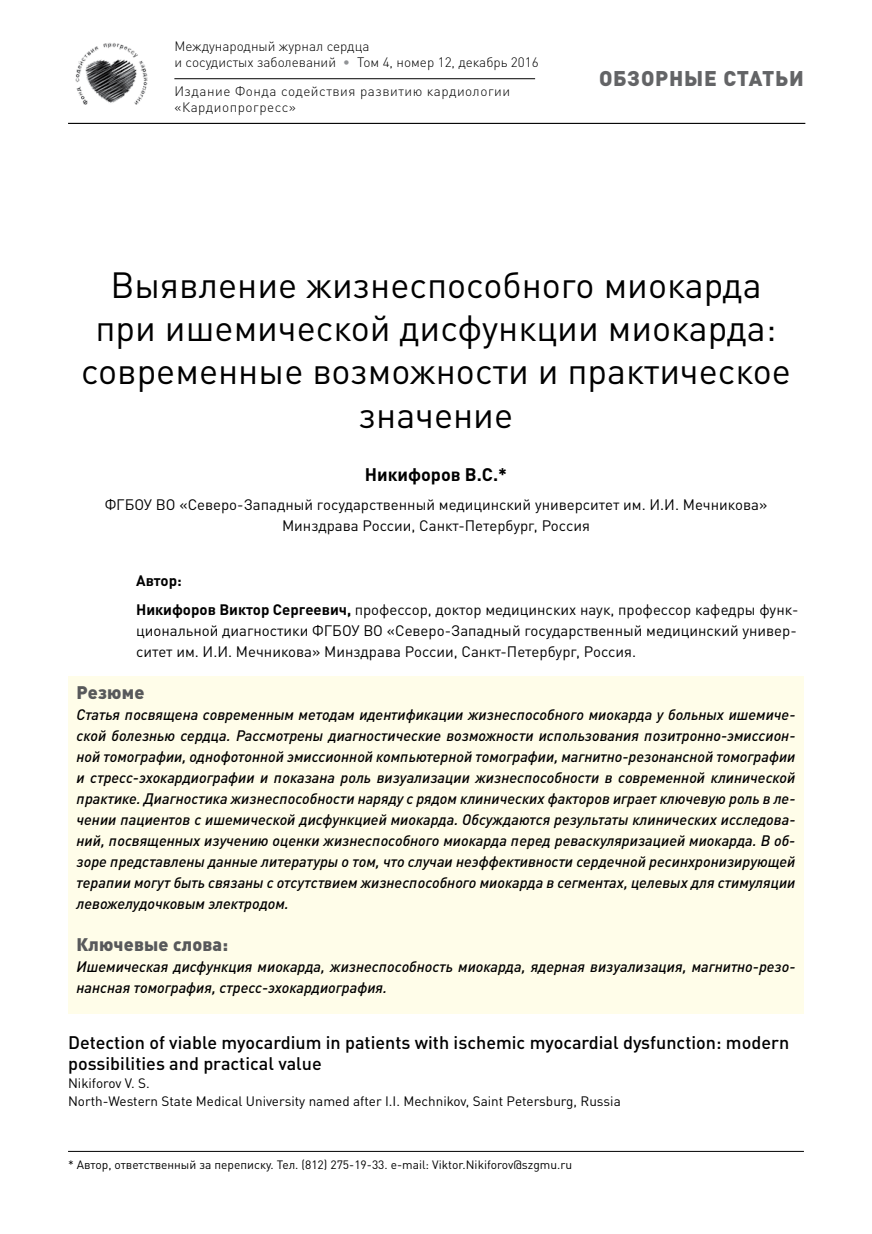
<style>
.page{position:relative;width:872px;height:1234px;background:#fff}
.page>*{position:absolute;margin:0;border:0;box-sizing:border-box;transform-origin:0 0}
.t1{font:36px/43.2px "DIN Pro";color:#000;text-align:center}
.t2{font:900 21px "DIN Pro";letter-spacing:.035em;color:#636466}
.t3{font:500 18px/21.6px "DIN Pro";color:#000}
.t4{font:900 18px "DIN Pro";letter-spacing:.01em;color:#58595b}
.t5{font:700 18px "DIN Pro";color:#000}
.t6{font:italic 500 15px/21px "DIN Pro";color:#000;text-align:justify}
.t7{font:15px/21px "DIN Pro";color:#000}
.t8{font:13.5px/18px "DIN Pro";color:#000}
.t9{font:300 13.5px/16.2px "DIN Pro";color:#000}
.t10{font:300 13.5px/16.2px "DIN Pro";letter-spacing:.04em;color:#000}
.t11{font:12px "DIN Pro";color:#000}
.s1{color:#919396}
.s2{font-weight:700}
</style>
<div class="page">
<hr style="left:68px;top:123px;width:737px;height:1px;background:#000">
<img style="left:75px;top:43px;width:73px;height:62px">
<hr style="left:174px;top:78px;width:361px;height:1px;background:#000">
<div style="left:68px;top:676px;width:736px;height:31px;background:#fffde9"></div>
<div style="left:68px;top:699px;width:736px;height:230px;background:#fffde9"></div>
<div style="left:68px;top:928px;width:736px;height:31px;background:#fffde9"></div>
<div style="left:68px;top:951px;width:736px;height:62px;background:#fffde9"></div>
<hr style="left:68px;top:1150px;width:736px;height:1px;background:#000">
<p class="t9" style="left:174px;top:37px;width:366px">Международный журнал сердца<br>и сосудистых заболеваний <span class="s1">•</span> Том 4, номер 12, декабрь 2016</p>
<p class="t10" style="left:174px;top:82px;width:337px">Издание Фонда содействия развитию кардиологии «Кардиопрогресс»</p>
<h2 class="t2" style="left:599px;top:60px;width:206px">ОБЗОРНЫЕ СТАТЬИ</h2>
<h1 class="t1" style="left:81px;top:259px;width:711px">Выявление жизнеспособного миокарда при ишемической дисфункции миокарда: современные возможности и практическое значение</h1>
<p class="t5" style="left:365px;top:459px;width:144px">Никифоров В.С.*</p>
<p class="t7" style="left:105px;top:492px;width:664px;text-align:center">ФГБОУ ВО «Северо-Западный государственный медицинский университет им. И.И. Мечникова»<br>Минздрава России, Санкт-Петербург, Россия</p>
<p class="t7" style="left:136px;top:565px;width:664px;line-height:28.5px"><span class="s2">Автор:<br>Никифоров Виктор Сергеевич,</span> профессор, доктор медицинских наук, профессор кафедры функ-</p>
<p class="t7" style="left:136px;top:618px;width:662px">циональной диагностики ФГБОУ ВО «Северо-Западный государственный медицинский универ&shy;ситет им. И.И. Мечникова» Минздрава России, Санкт-Петербург, Россия.</p>
<p class="t4" style="left:77px;top:676px;width:69px">Резюме</p>
<p class="t6" style="left:77px;top:702px;width:720px">Статья посвящена современным методам идентификации жизнеспособного миокарда у больных ишемиче&shy;ской болезнью сердца. Рассмотрены диагностические возможности использования позитронно-эмиссион&shy;ной томографии, однофотонной эмиссионной компьютерной томографии, магнитно-резонансной томографии и стресс-эхокардиографии и показана роль визуализации жизнеспособности в современной клинической практике. Диагностика жизнеспособности наряду с рядом клинических факторов играет ключевую роль в ле&shy;чении пациентов с ишемической дисфункцией миокарда. Обсуждаются результаты клинических исследова&shy;ний, посвященных изучению оценки жизнеспособного миокарда перед реваскуляризацией миокарда. В об&shy;зоре представлены данные литературы о том, что случаи неэффективности сердечной ресинхронизирующей терапии могут быть связаны с отсутствием жизнеспособного миокарда в сегментах, целевых для стимуляции левожелудочковым электродом.</p>
<p class="t4" style="left:77px;top:928px;width:153px">Ключевые слова:</p>
<p class="t6" style="left:77px;top:954px;width:720px">Ишемическая дисфункция миокарда, жизнеспособность миокарда, ядерная визуализация, магнитно-резо&shy;нансная томография, стресс-эхокардиография.</p>
<p class="t3" style="left:68px;top:1029px;width:722px">Detection of viable myocardium in patients with ischemic myocardial dysfunction: modern possibilities and practical value</p>
<p class="t8" style="left:68px;top:1072px;width:554px">Nikiforov V. S.<br>North-Western State Medical University named after I.I. Mechnikov, Saint Petersburg, Russia</p>
<p class="t11" style="left:68px;top:1154px;width:506px">* Автор, ответственный за переписку. Тел. (812) 275-19-33. e-mail: Viktor.Nikiforov@szgmu.ru</p>
</div>
